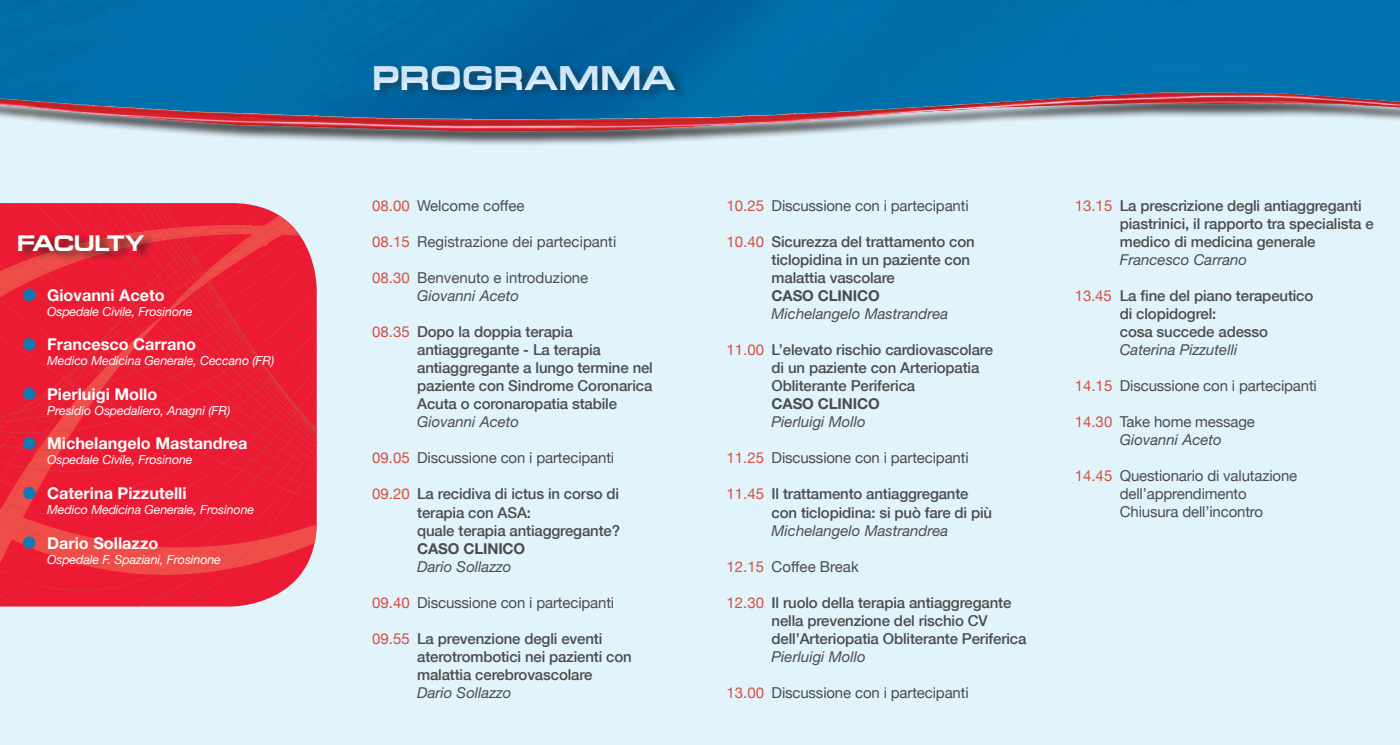
<style>
.page{position:relative;width:1400px;height:745px;background:#fff}
.page>*{position:absolute;margin:0;border:0;box-sizing:border-box;transform-origin:0 0}
.t1{font:700 expanded 34.38px "Micro FLF";color:#cbe4f6}
.t2{font:700 expanded 22.5px "Micro FLF";letter-spacing:-.02em;color:#fff}
.t3{font:700 16.25px "Helvetica Neue";color:#fff}
.t4{font:500 15px/18px "Helvetica Neue";letter-spacing:-.01em;color:#4b4c4d}
.t5{font:15px "Helvetica Neue";letter-spacing:-.01em;color:#4b4c4d}
.t6{font:italic 15px "Helvetica Neue";color:#4b4c4d}
.t7{font:700 15px "Helvetica Neue";letter-spacing:-.01em;color:#4b4c4d}
.t8{font:italic 12.5px "Helvetica Neue";letter-spacing:-.01em;color:#fff}
.s1{color:#d74e40}
.s2{font-weight:400;color:#d74e40}
</style>
<div class="page">
<div style="left:0;top:146px;width:1400px;height:598px;background:#e1f4fc"></div>
<svg style="left:0;top:442px;width:317px;height:164px;background:#ec2a3d"></svg>
<svg style="left:0;top:427px;width:317px;height:15px;background:#ea2035"></svg>
<svg style="left:0;top:366px;width:317px;height:61px;background:#ea2035"></svg>
<svg style="left:0;top:203px;width:317px;height:163px;background:#eb273b"></svg>
<svg style="left:0;top:0;width:1400px;height:94px;background:#006ea9"></svg>
<div style="left:0;top:94px;width:1400px;height:52px;background:#231f20;opacity:.75"></div>
<img style="left:127px;top:92px;width:1032px;height:28px">
<div style="left:374px;top:63px;width:314px;height:37px;background:#00609c"></div>
<div style="left:370px;top:62px;width:312px;height:35px;background:#025e97"></div>
<div style="left:370px;top:59px;width:308px;height:36px;background:#fff;opacity:.75"></div>
<div style="left:19px;top:232px;width:138px;height:29px;background:#231f20;opacity:.71"></div>
<div style="left:24px;top:289px;width:11px;height:11px;background:#1079b3;border-radius:50%"></div>
<div style="left:23px;top:288px;width:12px;height:12px;border:1px solid #1079b3;border-radius:50%"></div>
<div style="left:24px;top:338px;width:11px;height:12px;background:#1079b3;border-radius:50%"></div>
<div style="left:23px;top:338px;width:12px;height:12px;border:1px solid #1079b3;border-radius:50%"></div>
<div style="left:24px;top:388px;width:11px;height:11px;background:#1079b3;border-radius:50%"></div>
<div style="left:23px;top:387px;width:12px;height:12px;border:1px solid #1079b3;border-radius:50%"></div>
<div style="left:24px;top:437px;width:11px;height:12px;background:#1079b3;border-radius:50%"></div>
<div style="left:23px;top:437px;width:12px;height:12px;border:1px solid #1079b3;border-radius:50%"></div>
<div style="left:24px;top:487px;width:11px;height:11px;background:#1079b3;border-radius:50%"></div>
<div style="left:23px;top:486px;width:12px;height:12px;border:1px solid #1079b3;border-radius:50%"></div>
<div style="left:24px;top:536px;width:11px;height:12px;background:#1079b3;border-radius:50%"></div>
<div style="left:23px;top:536px;width:12px;height:12px;border:1px solid #1079b3;border-radius:50%"></div>
<p class="t2" style="left:17px;top:230px;width:129px">FACULTY</p>
<p class="t3" style="left:47px;top:285px;width:119px">Giovanni Aceto</p>
<p class="t8" style="left:47px;top:303px;width:147px">Ospedale Civile, Frosinone</p>
<p class="t3" style="left:47px;top:334px;width:150px">Francesco Carrano</p>
<p class="t8" style="left:47px;top:353px;width:229px">Medico Medicina Generale, Ceccano (FR)</p>
<p class="t3" style="left:47px;top:384px;width:112px">Pierluigi Mollo</p>
<p class="t8" style="left:47px;top:402px;width:185px">Presidio Ospedaliero, Anagni (FR)</p>
<p class="t3" style="left:47px;top:433px;width:202px">Michelangelo Mastandrea</p>
<p class="t8" style="left:47px;top:452px;width:147px">Ospedale Civile, Frosinone</p>
<p class="t3" style="left:47px;top:483px;width:141px">Caterina Pizzutelli</p>
<p class="t8" style="left:47px;top:501px;width:209px">Medico Medicina Generale, Frosinone</p>
<p class="t3" style="left:47px;top:532px;width:113px">Dario Sollazzo</p>
<p class="t8" style="left:47px;top:551px;width:175px">Ospedale F. Spaziani, Frosinone</p>
<h1 class="t1" style="left:372px;top:59px;width:305px">PROGRAMMA</h1>
<p class="t5" style="left:372px;top:197px;width:154px"><span class="s1">08.00</span> Welcome coffee</p>
<p class="t5" style="left:372px;top:233px;width:246px"><span class="s1">08.15</span> Registrazione dei partecipanti</p>
<p class="t5" style="left:372px;top:269px;width:218px"><span class="s1">08.30</span> Benvenuto e introduzione</p>
<p class="t6" style="left:417px;top:287px;width:103px">Giovanni Aceto</p>
<p class="t4" style="left:372px;top:322px;width:202px"><span class="s2">08.35</span> Dopo la doppia terapia</p>
<p class="t4" style="left:417px;top:340px;width:185px">antiaggregante - La terapia</p>
<p class="t4" style="left:417px;top:358px;width:237px">antiaggregante a lungo termine nel</p>
<p class="t4" style="left:417px;top:376px;width:237px">paziente con Sindrome Coronarica<br>Acuta o coronaropatia stabile</p>
<p class="t6" style="left:417px;top:413px;width:103px">Giovanni Aceto</p>
<p class="t5" style="left:372px;top:449px;width:244px"><span class="s1">09.05</span> Discussione con i partecipanti</p>
<p class="t4" style="left:372px;top:484px;width:248px"><span class="s2">09.20</span> La recidiva di ictus in corso di</p>
<p class="t4" style="left:417px;top:502px;width:115px">terapia con ASA:</p>
<p class="t4" style="left:417px;top:520px;width:204px">quale terapia antiaggregante?</p>
<p class="t7" style="left:417px;top:538px;width:110px">CASO CLINICO</p>
<p class="t6" style="left:417px;top:557px;width:96px">Dario Sollazzo</p>
<p class="t5" style="left:372px;top:593px;width:244px"><span class="s1">09.40</span> Discussione con i partecipanti</p>
<p class="t4" style="left:372px;top:628px;width:232px"><span class="s2">09.55</span> La prevenzione degli eventi</p>
<p class="t4" style="left:417px;top:646px;width:216px">aterotrombotici nei pazienti con</p>
<p class="t4" style="left:417px;top:664px;width:177px">malattia cerebrovascolare</p>
<p class="t6" style="left:417px;top:683px;width:96px">Dario Sollazzo</p>
<p class="t5" style="left:726px;top:197px;width:244px"><span class="s1">10.25</span> Discussione con i partecipanti</p>
<p class="t4" style="left:726px;top:232px;width:250px"><span class="s2">10.40</span> Sicurezza del trattamento con</p>
<p class="t4" style="left:771px;top:250px;width:200px">ticlopidina in un paziente con</p>
<p class="t4" style="left:771px;top:268px;width:125px">malattia vascolare</p>
<p class="t7" style="left:771px;top:286px;width:110px">CASO CLINICO</p>
<p class="t6" style="left:771px;top:305px;width:178px">Michelangelo Mastrandrea</p>
<p class="t4" style="left:726px;top:340px;width:268px"><span class="s2">11.00</span> L’elevato rischio cardiovascolare</p>
<p class="t4" style="left:771px;top:358px;width:209px">di un paziente con Arteriopatia</p>
<p class="t4" style="left:771px;top:376px;width:145px">Obliterante Periferica</p>
<p class="t7" style="left:771px;top:394px;width:110px">CASO CLINICO</p>
<p class="t6" style="left:771px;top:413px;width:96px">Pierluigi Mollo</p>
<p class="t5" style="left:726px;top:449px;width:244px"><span class="s1">11.25</span> Discussione con i partecipanti</p>
<p class="t4" style="left:771px;top:484px;width:222px;text-indent:-45px"><span class="s2">11.45</span> Il trattamento antiaggregante con ticlopidina: si può fare di più</p>
<p class="t6" style="left:771px;top:521px;width:178px">Michelangelo Mastrandrea</p>
<p class="t5" style="left:726px;top:557px;width:134px"><span class="s1">12.15</span> Coffee Break</p>
<p class="t4" style="left:726px;top:592px;width:286px"><span class="s2">12.30</span> Il ruolo della terapia antiaggregante</p>
<p class="t4" style="left:771px;top:610px;width:218px">nella prevenzione del rischio CV</p>
<p class="t4" style="left:771px;top:628px;width:256px">dell’Arteriopatia Obliterante Periferica</p>
<p class="t6" style="left:771px;top:647px;width:96px">Pierluigi Mollo</p>
<p class="t5" style="left:726px;top:683px;width:244px"><span class="s1">13.00</span> Discussione con i partecipanti</p>
<p class="t4" style="left:1120px;top:196px;width:255px;text-indent:-45px"><span class="s2">13.15</span> La prescrizione degli antiaggreganti piastrinici, il rapporto tra specialista e medico di medicina generale</p>
<p class="t6" style="left:1120px;top:250px;width:129px">Francesco Carrano</p>
<p class="t4" style="left:1075px;top:286px;width:240px"><span class="s2">13.45</span> La fine del piano terapeutico</p>
<p class="t4" style="left:1120px;top:304px;width:98px">di clopidogrel:</p>
<p class="t4" style="left:1120px;top:322px;width:150px">cosa succede adesso</p>
<p class="t6" style="left:1120px;top:340px;width:119px">Caterina Pizzutelli</p>
<p class="t5" style="left:1075px;top:376px;width:244px"><span class="s1">14.15</span> Discussione con i partecipanti</p>
<p class="t5" style="left:1075px;top:412px;width:182px"><span class="s1">14.30</span> Take home message</p>
<p class="t6" style="left:1120px;top:430px;width:103px">Giovanni Aceto</p>
<p class="t5" style="left:1075px;top:466px;width:224px"><span class="s1">14.45</span> Questionario di valutazione</p>
<p class="t5" style="left:1120px;top:484px;width:128px">dell’apprendimento</p>
<p class="t5" style="left:1120px;top:502px;width:145px">Chiusura dell’incontro</p>
</div>
